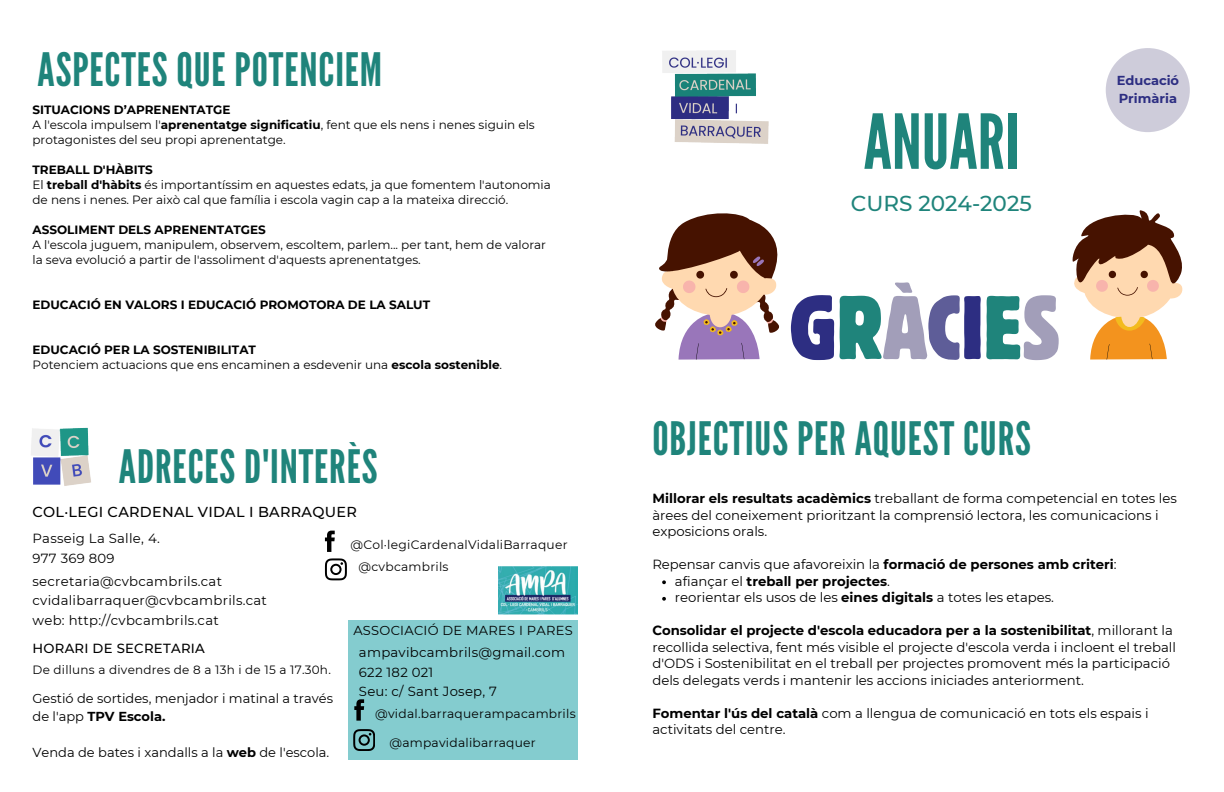
<style>
.page{position:relative;width:1224px;height:792px;background:#fff}
.page>*{position:absolute;margin:0;border:0;box-sizing:border-box;transform-origin:0 0}
.t1{font:condensed 89.3px "Block W1 G";color:#2d2e82}
.t2{font:75.6px "League Gothic";color:#1f847b}
.t3{font:46px "League Gothic";letter-spacing:.02em;color:#1f847b}
.t4{font:500 21.6px "Montserrat";color:#1f847b}
.t5{font:500 14.4px "Montserrat";letter-spacing:.02em;color:#000}
.t6{font:13.2px/16.5px "Montserrat";color:#000}
.t7{font:13.2px "Montserrat";letter-spacing:.02em;color:#000}
.t8{font:700 13.2px "Montserrat";color:#000}
.t9{font:500 13.2px "Montserrat";letter-spacing:.02em;color:#000}
.t10{font:13px/18px "Montserrat";color:#000}
.t11{font:13px "Montserrat";letter-spacing:.02em;color:#000}
.t12{font:700 13px/18px "Montserrat";color:#2d2e82}
.t13{font:12.2px "Montserrat";letter-spacing:.02em;color:#000}
.t14{font:12px/15px "Montserrat";color:#000}
.t15{font:700 12px "Montserrat";color:#000}
.t16{font:12px "Montserrat";letter-spacing:.02em;color:#000}
.s1{font-weight:700}
.s2{color:#1f847b}
.s3{color:#a29eb9}
.s4{color:#5e5d98}
.s5{font-weight:400}
</style>
<div class="page">
<img style="left:662px;top:50px;width:107px;height:94px">
<div style="left:1106px;top:48px;width:84px;height:84px;background:#ceccda;border-radius:50%"></div>
<svg style="left:1072px;top:210px;width:111px;height:150px"></svg>
<svg style="left:662px;top:580px;width:4px;height:4px"></svg>
<svg style="left:662px;top:597px;width:4px;height:4px"></svg>
<img style="left:31px;top:427px;width:60px;height:59px">
<img style="left:499px;top:567px;width:78px;height:48px">
<div style="left:348px;top:621px;width:229px;height:139px;background:#84cccf"></div>
<svg style="left:353px;top:729px;width:22px;height:22px"></svg>
<svg style="left:354px;top:699px;width:10px;height:22px"></svg>
<svg style="left:325px;top:531px;width:10px;height:21px"></svg>
<svg style="left:325px;top:558px;width:22px;height:22px"></svg>
<svg style="left:655px;top:213px;width:125px;height:147px"></svg>
<p class="t3" style="left:38px;top:43px;width:346px">ASPECTES QUE POTENCIEM</p>
<p class="t15" style="left:33px;top:103px;width:199px">SITUACIONS D’APRENENTATGE</p>
<p class="t14" style="left:33px;top:118px;width:504px">A l'escola impulsem l'<span class="s1">aprenentatge significatiu</span>, fent que els nens i nenes siguin els protagonistes del seu propi aprenentatge.</p>
<p class="t15" style="left:33px;top:163px;width:122px">TREBALL D'HÀBITS</p>
<p class="t14" style="left:33px;top:178px;width:520px">El <span class="s1">treball d'hàbits</span> és importantíssim en aquestes edats, ja que fomentem l'autonomia de nens i nenes. Per això cal que família i escola vagin cap a la mateixa direcció.</p>
<p class="t15" style="left:33px;top:223px;width:235px">ASSOLIMENT DELS APRENENTATGES</p>
<h3 class="t14" style="left:33px;top:238px;width:515px">A l'escola juguem, manipulem, observem, escoltem, parlem... per tant, hem de valorar la seva evolució a partir de l'assoliment d'aquests aprenentatges.</h3>
<p class="t15" style="left:33px;top:298px;width:399px">EDUCACIÓ EN VALORS I EDUCACIÓ PROMOTORA DE LA SALUT</p>
<h1 class="t15" style="left:33px;top:343px;width:225px">EDUCACIÓ PER LA SOSTENIBILITAT</h1>
<h2 class="t14" style="left:33px;top:358px;width:471px">Potenciem actuacions que ens encaminen a esdevenir una <span class="s1">escola sostenible</span>.</h2>
<h4 class="t3" style="left:119px;top:440px;width:260px">ADRECES D'INTERÈS</h4>
<p class="t5" style="left:33px;top:503px;width:326px">COL·LEGI CARDENAL VIDAL I BARRAQUER</p>
<p class="t7" style="left:33px;top:530px;width:129px">Passeig La Salle, 4.</p>
<p class="t7" style="left:33px;top:550px;width:84px">977 369 809</p>
<p class="t7" style="left:33px;top:573px;width:191px">secretaria@cvbcambrils.cat</p>
<p class="t7" style="left:33px;top:592px;width:236px">cvidalibarraquer@cvbcambrils.cat</p>
<p class="t7" style="left:33px;top:612px;width:188px">web: http://cvbcambrils.cat</p>
<h5 class="t9" style="left:33px;top:640px;width:174px">HORARI DE SECRETARIA</h5>
<h4 class="t10" style="left:33px;top:689px;width:302px">Gestió de sortides, menjador i matinal a través de l'app <span class="s1">TPV Escola.</span></h4>
<p class="t10" style="left:33px;top:743px;width:298px">Venda de bates i xandalls a la <span class="s1">web</span> de l'escola.</p>
<p class="t16" style="left:33px;top:663px;width:300px">De dilluns a divendres de 8 a 13h i de 15 a 17.30h.</p>
<p class="t13" style="left:351px;top:537px;width:219px">@Col·legiCardenalVidaliBarraquer</p>
<p class="t13" style="left:359px;top:559px;width:92px">@cvbcambrils</p>
<p class="t11" style="left:353px;top:623px;width:221px">ASSOCIACIÓ DE MARES I PARES</p>
<p class="t7" style="left:359px;top:645px;width:208px">ampavibcambrils@gmail.com</p>
<p class="t7" style="left:359px;top:664px;width:76px">622 182 021</p>
<p class="t7" style="left:359px;top:684px;width:140px">Seu: c/ Sant Josep, 7</p>
<p class="t13" style="left:375px;top:706px;width:202px">@vidal.barraquerampacambrils</p>
<p class="t13" style="left:389px;top:735px;width:148px">@ampavidalibarraquer</p>
<p class="t2" style="left:864px;top:98px;width:157px">ANUARI</p>
<p class="t4" style="left:851px;top:190px;width:182px">CURS 2024-2025</p>
<h2 class="t1" style="left:790px;top:270px;width:271px">G<span class="s2">R</span><span class="s3">À</span><span class="s4">C</span>I<span class="s2">E</span><span class="s3">S</span></h2>
<p class="t3" style="left:652px;top:412px;width:380px">OBJECTIUS PER AQUEST CURS</p>
<p class="t12" style="left:1117px;top:71px;width:64px">Educació<br>Primària</p>
<p class="t6" style="left:652px;top:490px;width:526px"><span class="s1">Millorar els resultats acadèmics</span> treballant de forma competencial en totes les àrees del coneixement prioritzant la comprensió lectora, les comunicacions i exposicions orals.</p>
<p class="t6" style="left:652px;top:556px;width:466px">Repensar canvis que afavoreixin la <span class="s1">formació de persones amb criteri</span>:</p>
<p class="t8" style="left:675px;top:573px;width:217px"><span class="s5">afiançar el</span> treball per projectes<span class="s5">.</span></p>
<p class="t6" style="left:675px;top:589px;width:381px">reorientar els usos de les <span class="s1">eines digitals</span> a totes les etapes.</p>
<p class="t6" style="left:652px;top:622px;width:525px"><span class="s1">Consolidar el projecte d'escola educadora per a la sostenibilitat</span>, millorant la recollida selectiva, fent més visible el projecte d'escola verda i incloent el treball</p>
<p class="t6" style="left:652px;top:655px;width:519px">d'ODS i Sostenibilitat en el treball per projectes promovent més la participació dels delegats verds i mantenir les accions iniciades anteriorment.</p>
<p class="t6" style="left:652px;top:705px;width:498px"><span class="s1">Fomentar l'ús del català</span> com a llengua de comunicació en tots els espais i activitats del centre.</p>
</div>
